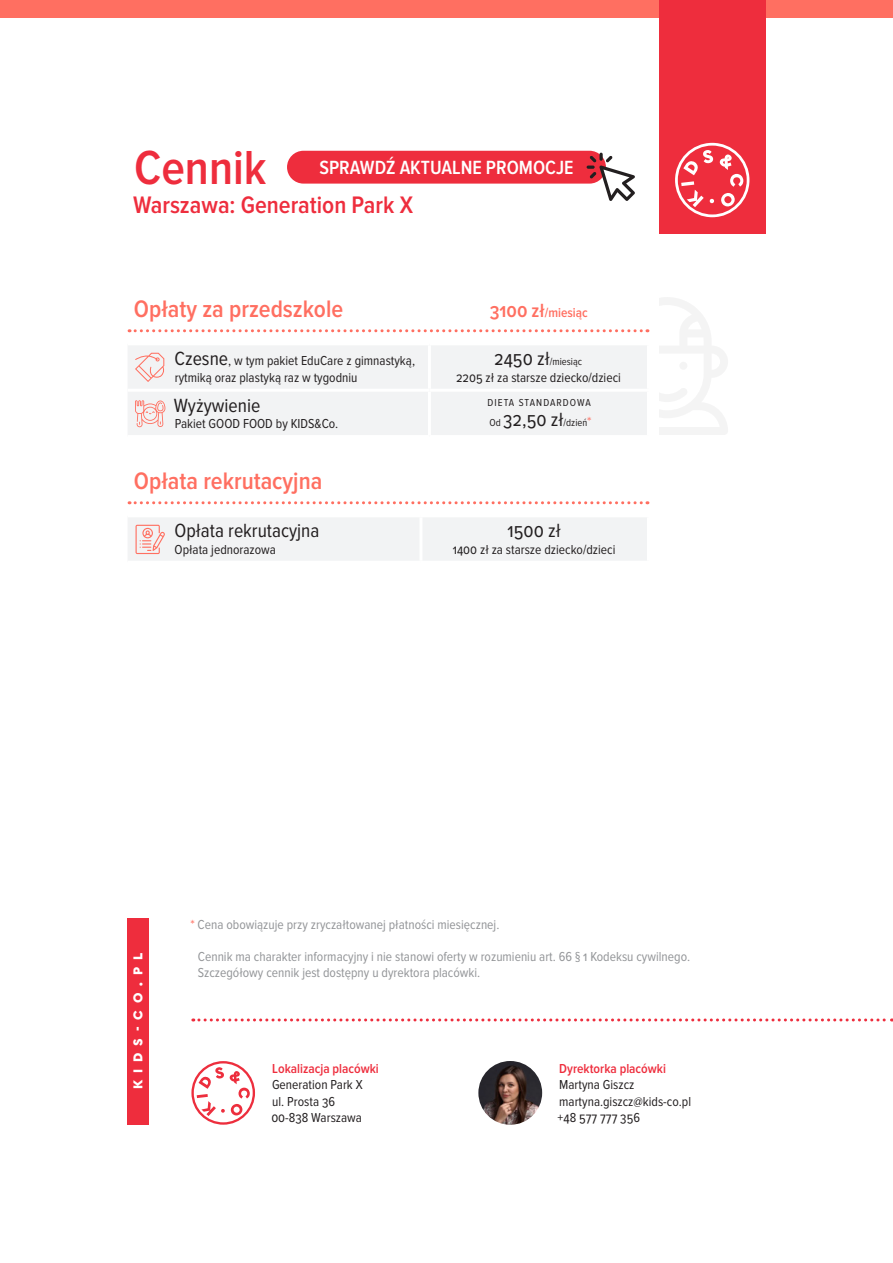
<style>
.page{position:relative;width:893px;height:1263px;background:#fff}
.page>*{position:absolute;margin:0;border:0;box-sizing:border-box;transform-origin:0 0}
.t1{font:600 49.5px "Proxima Nova Cond";color:#ee2d3d}
.t2{font:600 24.75px "Proxima Nova Cond";color:#ff6f61}
.t3{font:600 24.75px "Proxima Nova Cond";color:#ee2d3d}
.t4{font:19.8px "Proxima Nova Cond";color:#231f20}
.t5{font:600 19.8px "Proxima Nova Cond";color:#fff}
.t6{font:13.5px/16.2px "Proxima Nova Cond";color:#231f20}
.t7{font:13.5px/16.2px "Proxima Nova Cond";color:#939598}
.t8{font:600 13.5px "Proxima Nova Cond";color:#ee2d3d}
.t9{font:600 13.5px "Proxima Nova Cond";color:#ff6f61}
.t10{font:900 13.5px "Cera GR";letter-spacing:.52em;color:#fff}
.t11{font:10.5px/19.8px "Proxima Nova Cond";letter-spacing:.09em;color:#231f20}
.t12{font:10.5px "Proxima Nova Cond";color:#231f20}
.s1{font-size:19.8px}
.s2{font-size:13.5px;color:#ff6f61}
.s3{color:#ff6f61}
</style>
<div class="page">
<svg style="left:129px;top:329px;width:519px;height:3px"></svg>
<svg style="left:129px;top:501px;width:519px;height:3px"></svg>
<div style="left:128px;top:346px;width:519px;height:89px;background:#f2f3f4"></div>
<hr style="left:428px;top:345px;width:3px;height:44px;background:#fff">
<hr style="left:128px;top:389px;width:301px;height:3px;background:#fff">
<hr style="left:429px;top:389px;width:221px;height:3px;background:#fff">
<hr style="left:428px;top:392px;width:3px;height:43px;background:#fff">
<svg style="left:135px;top:353px;width:30px;height:29px"></svg>
<svg style="left:135px;top:400px;width:30px;height:27px"></svg>
<div style="left:128px;top:518px;width:519px;height:42px;background:#f2f3f4"></div>
<div style="left:0;top:0;width:893px;height:17px;background:#ff6f61"></div>
<svg style="left:659px;top:297px;width:69px;height:138px"></svg>
<div style="left:679px;top:362px;width:8px;height:8px;background:#f4f4f4;border-radius:50%"></div>
<svg style="left:193px;top:1018px;width:699px;height:3px"></svg>
<svg style="left:191px;top:1061px;width:64px;height:64px"></svg>
<div style="left:659px;top:0;width:106px;height:233px;background:#ee2d3d"></div>
<svg style="left:675px;top:143px;width:74px;height:74px"></svg>
<img style="left:478px;top:1061px;width:64px;height:64px;border-radius:32px">
<div style="left:128px;top:918px;width:21px;height:207px;background:#ee2d3d"></div>
<div style="left:287px;top:151px;width:319px;height:33px;background:#ee2d3d;border-radius:16px"></div>
<svg style="left:587px;top:153px;width:48px;height:48px"></svg>
<h1 class="t1" style="left:134px;top:145px;width:134px">Cennik</h1>
<h2 class="t3" style="left:133px;top:194px;width:281px">Warszawa: Generation Park X</h2>
<h3 class="t5" style="left:319px;top:158px;width:256px">SPRAWDŹ AKTUALNE PROMOCJE</h3>
<h2 class="t2" style="left:134px;top:297px;width:211px">Opłaty za przedszkole</h2>
<p class="t9" style="left:490px;top:306px;width:100px"><span class="s1">3100 zł</span>/miesiąc</p>
<p class="t6" style="left:174px;top:353px;width:242px"><span class="s1">Czesne</span>, w tym pakiet EduCare z gimnastyką, rytmiką oraz plastyką raz w tygodniu</p>
<p class="t12" style="left:494px;top:357px;width:89px"><span class="s1">2450 zł</span>/miesiąc</p>
<p class="t6" style="left:456px;top:370px;width:166px">2205 zł za starsze dziecko/dzieci</p>
<h3 class="t4" style="left:174px;top:396px;width:88px">Wyżywienie</h3>
<p class="t6" style="left:175px;top:416px;width:165px">Pakiet GOOD FOOD by KIDS&amp;Co.</p>
<h2 class="t2" style="left:134px;top:469px;width:190px">Opłata rekrutacyjna</h2>
<h3 class="t4" style="left:174px;top:522px;width:147px">Opłata rekrutacyjna</h3>
<p class="t6" style="left:175px;top:542px;width:103px">Opłata jednorazowa</p>
<p class="t11" style="left:487px;top:393px;width:106px">DIETA STANDARDOWA<br>Od <span class="s1">32,50 zł</span>/dzień<span class="s2">*</span></p>
<h3 class="t4" style="left:507px;top:522px;width:55px">1500 zł</h3>
<p class="t6" style="left:453px;top:542px;width:164px">1400 zł za starsze dziecko/dzieci</p>
<p class="t10" style="left:130px;top:1089px;width:138px;rotate:-90deg">KIDS-CO.PL</p>
<p class="t7" style="left:190px;top:917px;width:311px"><span class="s3">*</span> Cena obowiązuje przy zryczałtowanej płatności miesięcznej.</p>
<p class="t7" style="left:198px;top:949px;width:494px">Cennik ma charakter informacyjny i nie stanowi oferty w rozumieniu art. 66 § 1 Kodeksu cywilnego.<br>Szczegółowy cennik jest dostępny u dyrektora placówki.</p>
<p class="t8" style="left:272px;top:1062px;width:108px">Lokalizacja placówki</p>
<p class="t6" style="left:271px;top:1077px;width:93px">Generation Park X ul. Prosta 36<br>00-838 Warszawa</p>
<p class="t8" style="left:559px;top:1062px;width:108px">Dyrektorka placówki</p>
<p class="t6" style="left:558px;top:1077px;width:135px">Martyna Giszcz martyna.giszcz@kids-co.pl +48 577 777 356</p>
</div>
